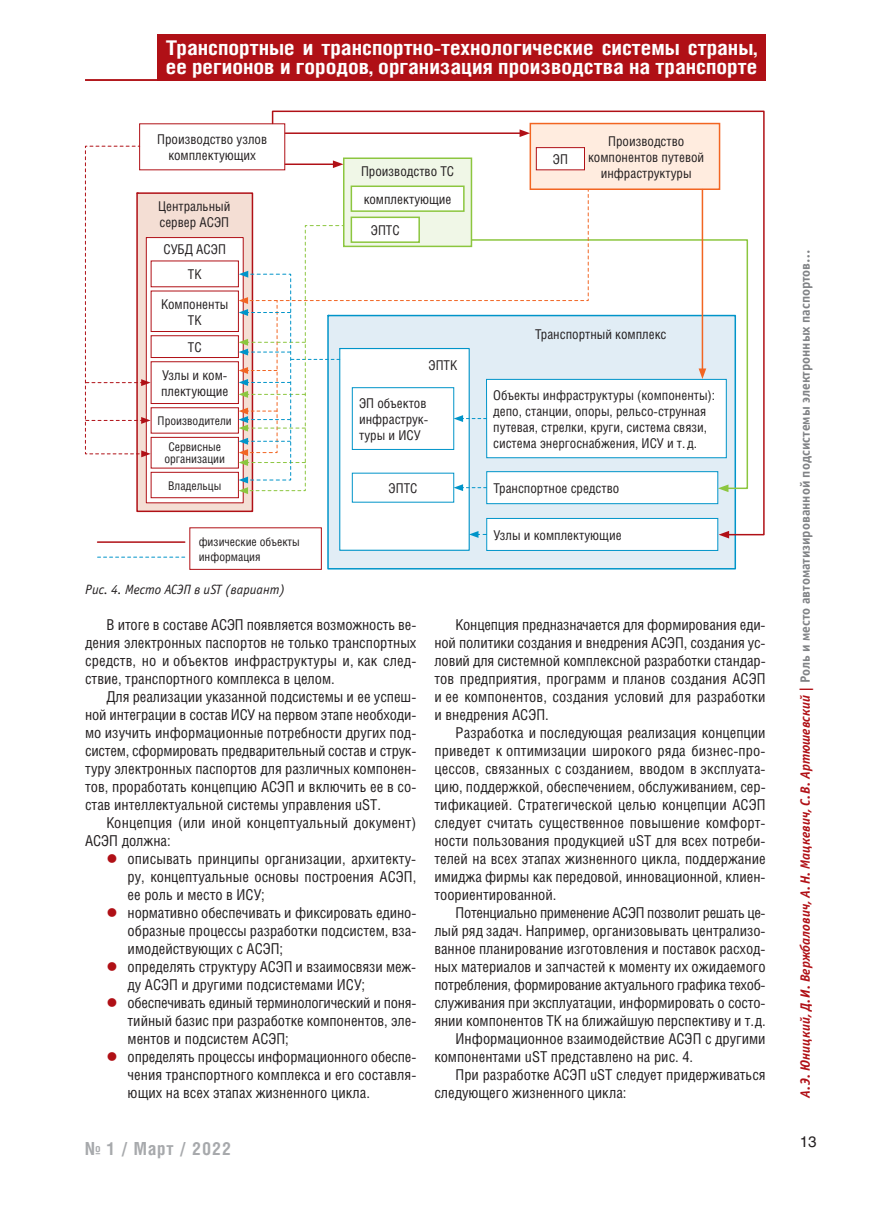
<style>
.page{position:relative;width:872px;height:1212px;background:#fff}
.page>*{position:absolute;margin:0;border:0;box-sizing:border-box;transform-origin:0 0}
.t1{font:700 20.25px/19.5px "Helios Cond";color:#fff;scale:1.11 1}
.t2{font:700 18px "Helios Cond";letter-spacing:.05em;color:#a7a9ac}
.t3{font:15px/18px "Helios Cond";color:#231f20;text-align:justify}
.t4{font:15px "Helios Cond";letter-spacing:-.02em;color:#231f20}
.t5{font:15px "Helios";color:#231f20}
.t6{font:13.5px/16.2px "Helios Cond";color:#231f20}
.t7{font:700 13.5px "Officina Sans C";color:#808285}
.t8{font:italic 13.5px "Officina Sans C";color:#231f20}
.t9{font:12px/14.4px "Helios Cond";color:#231f20}
.s1{color:#b01016}
.s2{font-style:italic;color:#b01016}
</style>
<div class="page">
<hr style="left:85px;top:79px;width:416px;height:2px;background:#b01016">
<div style="left:157px;top:34px;width:608px;height:47px;background:#b01016"></div>
<div style="left:137px;top:193px;width:115px;height:318px;background:#f4ded4"></div>
<div style="left:136px;top:192px;width:117px;height:320px;border:2px solid #b01016"></div>
<div style="left:328px;top:316px;width:407px;height:253px;background:#e1edf5"></div>
<div style="left:340px;top:348px;width:129px;height:202px;background:#fff"></div>
<div style="left:146px;top:238px;width:97px;height:265px;background:#fff"></div>
<div style="left:151px;top:335px;width:88px;height:23px;border:1px solid #b01016"></div>
<div style="left:487px;top:518px;width:231px;height:32px;background:#fff"></div>
<div style="left:486px;top:518px;width:232px;height:33px;border:1px solid #0094c9"></div>
<div style="left:151px;top:361px;width:88px;height:43px;border:1px solid #b01016"></div>
<div style="left:151px;top:407px;width:88px;height:26px;border:1px solid #b01016"></div>
<div style="left:151px;top:472px;width:88px;height:26px;border:1px solid #b01016"></div>
<div style="left:189px;top:527px;width:133px;height:43px;border:1px solid #b01016"></div>
<div style="left:151px;top:437px;width:88px;height:31px;border:1px solid #b01016"></div>
<div style="left:151px;top:291px;width:88px;height:41px;border:1px solid #b01016"></div>
<hr style="left:98px;top:541px;width:87px;height:2px;background:#b01016">
<svg style="left:98px;top:557px;width:87px;height:1px"></svg>
<svg style="left:271px;top:110px;width:494px;height:426px"></svg>
<svg style="left:718px;top:531px;width:11px;height:7px"></svg>
<hr style="left:285px;top:132px;width:237px;height:2px;background:#b01016">
<svg style="left:519px;top:129px;width:11px;height:8px"></svg>
<hr style="left:285px;top:163px;width:50px;height:2px;background:#b01016">
<svg style="left:333px;top:160px;width:10px;height:8px"></svg>
<svg style="left:85px;top:145px;width:66px;height:312px"></svg>
<div style="left:536px;top:148px;width:48px;height:22px;background:#fff"></div>
<div style="left:536px;top:147px;width:49px;height:23px;border:1px solid #b01016"></div>
<svg style="left:589px;top:238px;width:160px;height:252px"></svg>
<svg style="left:718px;top:484px;width:10px;height:8px"></svg>
<hr style="left:701px;top:190px;width:2px;height:181px;background:#f26522">
<svg style="left:698px;top:368px;width:8px;height:11px"></svg>
<svg style="left:469px;top:531px;width:17px;height:7px"></svg>
<svg style="left:238px;top:190px;width:351px;height:304px"></svg>
<h1 class="t1" style="left:166px;top:40px;width:534px">Транспортные и транспортно-технологические системы страны, ее регионов и городов, организация производства на транспорте</h1>
<p class="t6" style="left:157px;top:133px;width:111px;text-align:center">Производство узлов комплектующих</p>
<p class="t6" style="left:158px;top:200px;width:74px">Центральный сервер АСЭП</p>
<p class="t6" style="left:163px;top:243px;width:64px">СУБД АСЭП</p>
<p class="t6" style="left:188px;top:268px;width:15px">ТК</p>
<p class="t6" style="left:161px;top:297px;width:69px;text-align:center">Компоненты<br>ТК</p>
<p class="t6" style="left:188px;top:340px;width:15px">ТС</p>
<p class="t6" style="left:161px;top:368px;width:69px">Узлы и ком&shy;плектующие</p>
<p class="t9" style="left:158px;top:415px;width:76px">Производители</p>
<p class="t9" style="left:164px;top:442px;width:62px;line-height:12px;text-align:center">Сервисные организации</p>
<p class="t9" style="left:168px;top:479px;width:55px">Владельцы</p>
<p class="t9" style="left:199px;top:536px;width:103px">физические объекты информация</p>
<p class="t8" style="left:85px;top:584px;width:202px">Рис. 4. Место АСЭП в uST (вариант)</p>
<p class="t6" style="left:361px;top:165px;width:95px">Производство ТС</p>
<p class="t6" style="left:364px;top:193px;width:89px">комплектующие</p>
<p class="t6" style="left:371px;top:224px;width:30px">ЭПТС</p>
<p class="t6" style="left:428px;top:358px;width:30px">ЭПТК</p>
<p class="t6" style="left:553px;top:153px;width:17px">ЭП</p>
<p class="t6" style="left:588px;top:134px;width:118px;text-align:center">Производство компонентов путевой инфраструктуры</p>
<p class="t6" style="left:535px;top:328px;width:133px">Транспортный комплекс</p>
<p class="t6" style="left:359px;top:396px;width:71px">ЭП объектов инфраструк&shy;туры и ИСУ</p>
<p class="t6" style="left:493px;top:388px;width:223px">Объекты инфраструктуры (компоненты): депо, станции, опоры, рельсо-струнная путевая, стрелки, круги, система связи, система энергоснабжения, ИСУ и т. д.</p>
<p class="t6" style="left:493px;top:481px;width:127px">Транспортное средство</p>
<p class="t6" style="left:493px;top:528px;width:130px">Узлы и комплектующие</p>
<p class="t6" style="left:388px;top:481px;width:30px">ЭПТС</p>
<p class="t3" style="left:85px;top:617px;width:333px;text-indent:21px">В итоге в составе АСЭП появляется возможность ве&shy;дения электронных паспортов не только транспортных средств, но и объектов инфраструктуры и, как след&shy;ствие, транспортного комплекса в целом.</p>
<p class="t3" style="left:85px;top:689px;width:333px;text-indent:21px">Для реализации указанной подсистемы и ее успеш&shy;ной интеграции в состав ИСУ на первом этапе необходи&shy;мо изучить информационные потребности других под&shy;систем, сформировать предварительный состав и струк&shy;туру электронных паспортов для различных компонен&shy;тов, проработать концепцию АСЭП и включить ее в со&shy;став интеллектуальной системы управления uST.</p>
<p class="t3" style="left:85px;top:815px;width:333px;text-indent:21px">Концепция (или иной концептуальный документ)<br>АСЭП должна:</p>
<p class="t3" style="left:128px;top:851px;width:290px;text-indent:-21px"><span class="s1">●</span> описывать принципы организации, архитекту&shy;ру, концептуальные основы построения АСЭП, ее роль и место в ИСУ;</p>
<p class="t3" style="left:128px;top:905px;width:290px;text-indent:-21px"><span class="s1">●</span> нормативно обеспечивать и фиксировать едино&shy;образные процессы разработки подсистем, вза&shy;имодействующих с АСЭП;</p>
<p class="t3" style="left:128px;top:959px;width:290px;text-indent:-21px"><span class="s1">●</span> определять структуру АСЭП и взаимосвязи меж&shy;ду АСЭП и другими подсистемами ИСУ;</p>
<p class="t3" style="left:128px;top:995px;width:290px;text-indent:-21px"><span class="s1">●</span> обеспечивать единый терминологический и поня&shy;тийный базис при разработке компонентов, эле&shy;ментов и подсистем АСЭП;</p>
<p class="t3" style="left:128px;top:1049px;width:290px;text-indent:-21px"><span class="s1">●</span> определять процессы информационного обеспе&shy;чения транспортного комплекса и его составля&shy;ющих на всех этапах жизненного цикла.</p>
<p class="t2" style="left:85px;top:1141px;width:148px">№ 1 / Март / 2022</p>
<p class="t3" style="left:434px;top:617px;width:333px;text-indent:21px">Концепция предназначается для формирования еди&shy;ной политики создания и внедрения АСЭП, создания ус&shy;ловий для системной комплексной разработки стандар&shy;тов предприятия, программ и планов создания АСЭП и ее компонентов, создания условий для разработки и внедрения АСЭП.</p>
<p class="t3" style="left:434px;top:725px;width:333px;text-indent:21px">Разработка и последующая реализация концепции приведет к оптимизации широкого ряда бизнес-про&shy;цессов, связанных с созданием, вводом в эксплуата&shy;цию, поддержкой, обеспечением, обслуживанием, сер&shy;тификацией. Стратегической целью концепции АСЭП следует считать существенное повышение комфорт&shy;ности пользования продукцией uST для всех потреби&shy;телей на всех этапах жизненного цикла, поддержание имиджа фирмы как передовой, инновационной, клиен&shy;тоориентированной.</p>
<p class="t4" style="left:455px;top:907px;width:311px">Потенциально применение АСЭП позволит решать це-</p>
<p class="t3" style="left:434px;top:923px;width:333px">лый ряд задач. Например, организовывать централизо-</p>
<p class="t3" style="left:434px;top:941px;width:333px">ванное планирование изготовления и поставок расход-</p>
<p class="t3" style="left:434px;top:959px;width:333px">ных материалов и запчастей к моменту их ожидаемого</p>
<p class="t4" style="left:434px;top:979px;width:333px">потребления, формирование актуального графика техоб-</p>
<p class="t3" style="left:434px;top:995px;width:333px">служивания при эксплуатации, информировать о состо-</p>
<p class="t3" style="left:434px;top:1013px;width:333px">янии компонентов ТК на ближайшую перспективу и т. д.</p>
<p class="t3" style="left:455px;top:1031px;width:311px">Информационное взаимодействие АСЭП с другими</p>
<p class="t3" style="left:434px;top:1049px;width:260px">компонентами uST представлено на рис. 4.</p>
<p class="t3" style="left:455px;top:1067px;width:311px">При разработке АСЭП uST следует придерживаться</p>
<p class="t3" style="left:434px;top:1085px;width:194px">следующего жизненного цикла:</p>
<p class="t7" style="left:798px;top:1098px;width:850px;rotate:-90deg"><span class="s2">А. Э. Юницкий, Д. И. Вержбалович, А. Н. Мацкевич, С. В. Артюшевский</span> <span class="s1">|</span> Роль и место автоматизированной подсистемы электронных паспортов…</p>
<p class="t5" style="left:799px;top:1136px;width:18px">13</p>
</div>
